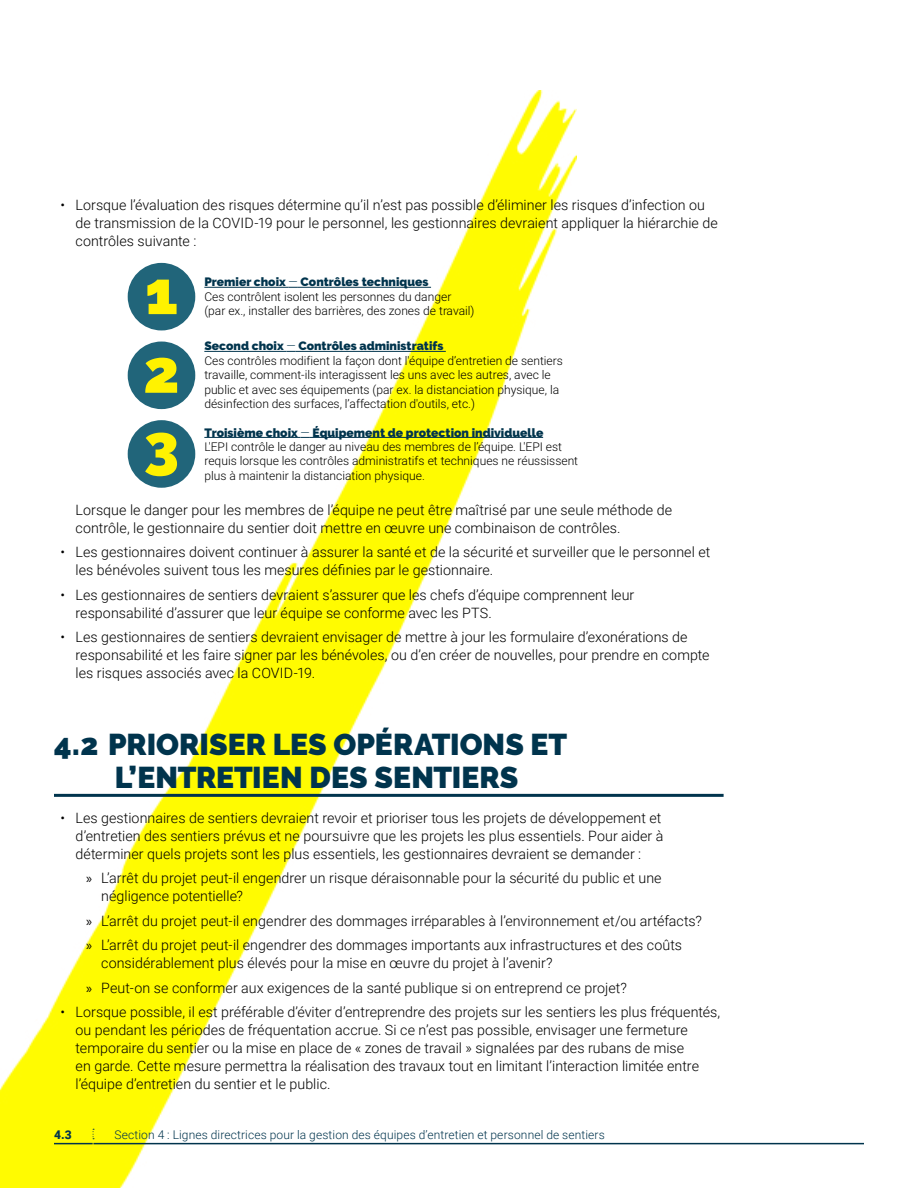
<style>
.page{position:relative;width:918px;height:1188px;background:#fff}
.page>*{position:absolute;margin:0;border:0;box-sizing:border-box;transform-origin:0 0}
.t1{font:900 60.45px "Raleway";color:#fff200}
.t2{font:900 30px/33px "Raleway";color:#00344d;text-align:center}
.t3{font:300 14.25px/18px "Roboto";letter-spacing:.005em;color:#000}
.t4{font:300 12px/14.5px "Roboto";color:#000}
.t5{font:900 12px "Raleway";color:#00344d}
.t6{font:300 12px "Roboto";letter-spacing:.01em;color:#00344d}
.t7{font:900 12px "Roboto";color:#00344d}
.s1{font-family:"Roboto";font-weight:300}
.s2{font-family:"Myriad Pro";font-weight:400}
</style>
<div class="page">
<img style="left:0;top:91px;width:576px;height:1097px">
<hr style="left:54px;top:1143px;width:39px;height:1px;background:#00344d">
<hr style="left:93px;top:1143px;width:771px;height:1px;background:#00344d">
<hr style="left:54px;top:794px;width:670px;height:3px;background:#00344d">
<div style="left:128px;top:342px;width:67px;height:67px;background:#21657a;border-radius:50%"></div>
<hr style="left:204px;top:351px;width:82px;height:1px;background:#00344d">
<hr style="left:296px;top:351px;width:150px;height:1px;background:#00344d">
<div style="left:128px;top:263px;width:67px;height:67px;background:#21657a;border-radius:50%"></div>
<hr style="left:204px;top:287px;width:85px;height:1px;background:#00344d">
<hr style="left:298px;top:287px;width:133px;height:1px;background:#00344d">
<div style="left:128px;top:420px;width:67px;height:68px;background:#21657a;border-radius:50%"></div>
<hr style="left:204px;top:437px;width:97px;height:1px;background:#00344d">
<hr style="left:310px;top:437px;width:233px;height:1px;background:#00344d">
<p class="t3" style="left:76px;top:195px;width:644px;text-indent:-15px">• Lorsque l’évaluation des risques détermine qu’il n’est pas possible d’éliminer les risques d’infection ou de transmission de la COVID-19 pour le personnel, les gestionnaires devraient appliquer la hiérarchie de contrôles suivante :</p>
<h1 class="t1" style="left:145px;top:258px;width:35px">1</h1>
<p class="t5" style="left:204px;top:275px;width:226px">Premier choix <span class="s1">―</span> Contrôles techniques</p>
<p class="t4" style="left:204px;top:289px;width:272px">Ces contrôlent isolent les personnes du danger (par ex., installer des barrières, des zones de travail)</p>
<h1 class="t1" style="left:143px;top:336px;width:38px">2</h1>
<h1 class="t1" style="left:144px;top:411px;width:37px">3</h1>
<p class="t5" style="left:204px;top:339px;width:241px">Second choix <span class="s1">―</span> Contrôles administratifs</p>
<p class="t4" style="left:204px;top:353px;width:360px">Ces contrôles modifient la façon dont l'équipe d’entretien de sentiers travaille, comment-ils interagissent les uns avec les autres, avec le public et avec ses équipements (par ex. la distanciation physique, la désinfection des surfaces, l’affectation d'outils, etc.)</p>
<p class="t5" style="left:204px;top:425px;width:341px">Troisième choix <span class="s1">―</span> Équipement de protection individuelle</p>
<p class="t4" style="left:204px;top:439px;width:375px">L'EPI contrôle le danger au niveau des membres de l’équipe. L'EPI est requis lorsque les contrôles administratifs et techniques ne réussissent plus à maintenir la distanciation physique.</p>
<p class="t3" style="left:76px;top:500px;width:598px">Lorsque le danger pour les membres de l’équipe ne peut être maîtrisé par une seule méthode de contrôle, le gestionnaire du sentier doit mettre en œuvre une combinaison de contrôles.</p>
<p class="t3" style="left:76px;top:543px;width:636px;text-indent:-15px">• Les gestionnaires doivent continuer à assurer la santé et de la sécurité et surveiller que le personnel et les bénévoles suivent tous les mesures définies par le gestionnaire.</p>
<p class="t3" style="left:76px;top:585px;width:560px;text-indent:-15px">• Les gestionnaires de sentiers devraient s’assurer que les chefs d’équipe comprennent leur responsabilité d’assurer que leur équipe se conforme avec les PTS.</p>
<p class="t3" style="left:76px;top:628px;width:635px;text-indent:-15px">• Les gestionnaires de sentiers devraient envisager de mettre à jour les formulaire d’exonérations de responsabilité et les faire signer par les bénévoles, ou d’en créer de nouvelles, pour prendre en compte les risques associés avec la COVID-19.</p>
<h2 class="t2" style="left:54px;top:728px;width:515px">4.2 PRIORISER LES OPÉRATIONS ET<br>L’ENTRETIEN DES SENTIERS</h2>
<p class="t3" style="left:76px;top:808px;width:589px;text-indent:-15px">• Les gestionnaires de sentiers devraient revoir et prioriser tous les projets de développement et d’entretien des sentiers prévus et ne poursuivre que les projets les plus essentiels. Pour aider à déterminer quels projets sont les plus essentiels, les gestionnaires devraient se demander :</p>
<p class="t3" style="left:101px;top:868px;width:562px;text-indent:-15px"><span class="s2">»</span> L’arrêt du projet peut-il engendrer un risque déraisonnable pour la sécurité du public et une négligence potentielle?</p>
<p class="t3" style="left:86px;top:908px;width:617px;line-height:24.5px"><span class="s2">»</span> L’arrêt du projet peut-il engendrer des dommages irréparables à l’environnement et/ou artéfacts? <span class="s2">»</span> L’arrêt du projet peut-il engendrer des dommages importants aux infrastructures et des coûts</p>
<p class="t3" style="left:86px;top:950px;width:542px;line-height:24.5px;text-indent:15px">considérablement plus élevés pour la mise en œuvre du projet à l’avenir?<br><span class="s2">»</span> Peut-on se conformer aux exigences de la santé publique si on entreprend ce projet?</p>
<p class="t3" style="left:76px;top:1002px;width:646px;text-indent:-15px">• Lorsque possible, il est préférable d’éviter d’entreprendre des projets sur les sentiers les plus fréquentés, ou pendant les périodes de fréquentation accrue. Si ce n’est pas possible, envisager une fermeture temporaire du sentier ou la mise en place de « zones de travail » signalées par des rubans de mise<br>en garde. Cette mesure permettra la réalisation des travaux tout en limitant l’interaction limitée entre l’équipe d’entretien du sentier et le public.</p>
<p class="t7" style="left:54px;top:1126px;width:19px">4.3</p>
<p class="t6" style="left:114px;top:1126px;width:492px">Section 4 : Lignes directrices pour la gestion des équipes d’entretien et personnel de sentiers</p>
</div>
